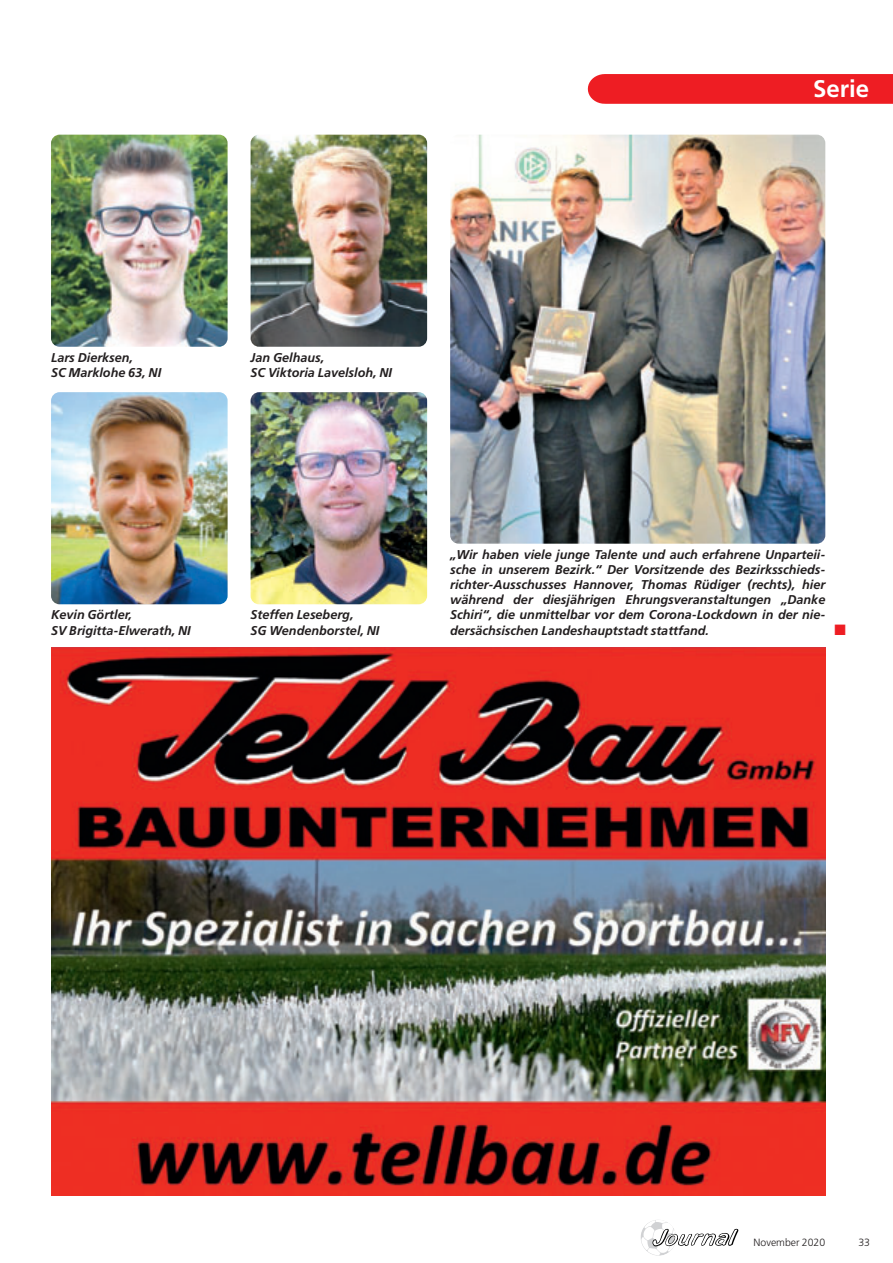
<style>
.page{position:relative;width:893px;height:1263px;background:#fff}
.page>*{position:absolute;margin:0;border:0;box-sizing:border-box;transform-origin:0 0}
.t1{font:700 24px "Frutiger";color:#fff}
.t2{font:15px "Zapf Dingbats";color:#ee1d23}
.t3{font:italic 700 12.75px/15.1px "Frutiger";color:#231f20}
.t4{font:300 10.5px "Frutiger";color:#231f20}
</style>
<div class="page">
<img style="left:640px;top:1220px;width:36px;height:36px;border-radius:50%">
<svg style="left:652px;top:1229px;width:86px;height:18px"></svg>
<svg style="left:588px;top:74px;width:304px;height:30px;background:#ee2127"></svg>
<img style="left:51px;top:647px;width:774px;height:548px">
<img style="left:250px;top:135px;width:177px;height:212px;border-radius:9px">
<img style="left:51px;top:135px;width:176px;height:212px;border-radius:9px">
<img style="left:250px;top:392px;width:177px;height:212px;border-radius:9px">
<img style="left:51px;top:392px;width:176px;height:212px;border-radius:9px">
<img style="left:450px;top:135px;width:375px;height:409px;border-radius:9px">
<h1 class="t1" style="left:813px;top:79px;width:58px">Serie</h1>
<p class="t3" style="left:51px;top:351px;width:112px">Lars Dierksen,<br>SC Marklohe 63, NI</p>
<p class="t3" style="left:250px;top:351px;width:143px">Jan Gelhaus,<br>SC Viktoria Lavelsloh, NI</p>
<p class="t3" style="left:51px;top:608px;width:141px">Kevin Görtler,<br>SV Brigitta-Elwerath, NI</p>
<p class="t3" style="left:250px;top:608px;width:130px">Steffen Leseberg,<br>SG Wendenborstel, NI</p>
<p class="t3" style="left:450px;top:548px;width:376px;text-align:justify">„Wir haben viele junge Talente und auch erfahrene Unparteii&shy;sche in unserem Bezirk.“ Der Vorsitzende des Bezirksschieds&shy;richter-Ausschusses Hannover, Thomas Rüdiger (rechts), hier während der diesjährigen Ehrungsveranstaltungen „Danke Schiri“, die unmittelbar vor dem Corona-Lockdown in der nie&shy;dersächsischen Landeshauptstadt stattfand.</p>
<p class="t2" style="left:834px;top:621px;width:13px">■</p>
<p class="t4" style="left:753px;top:1238px;width:73px">November 2020</p>
<p class="t4" style="left:858px;top:1238px;width:13px">33</p>
</div>
